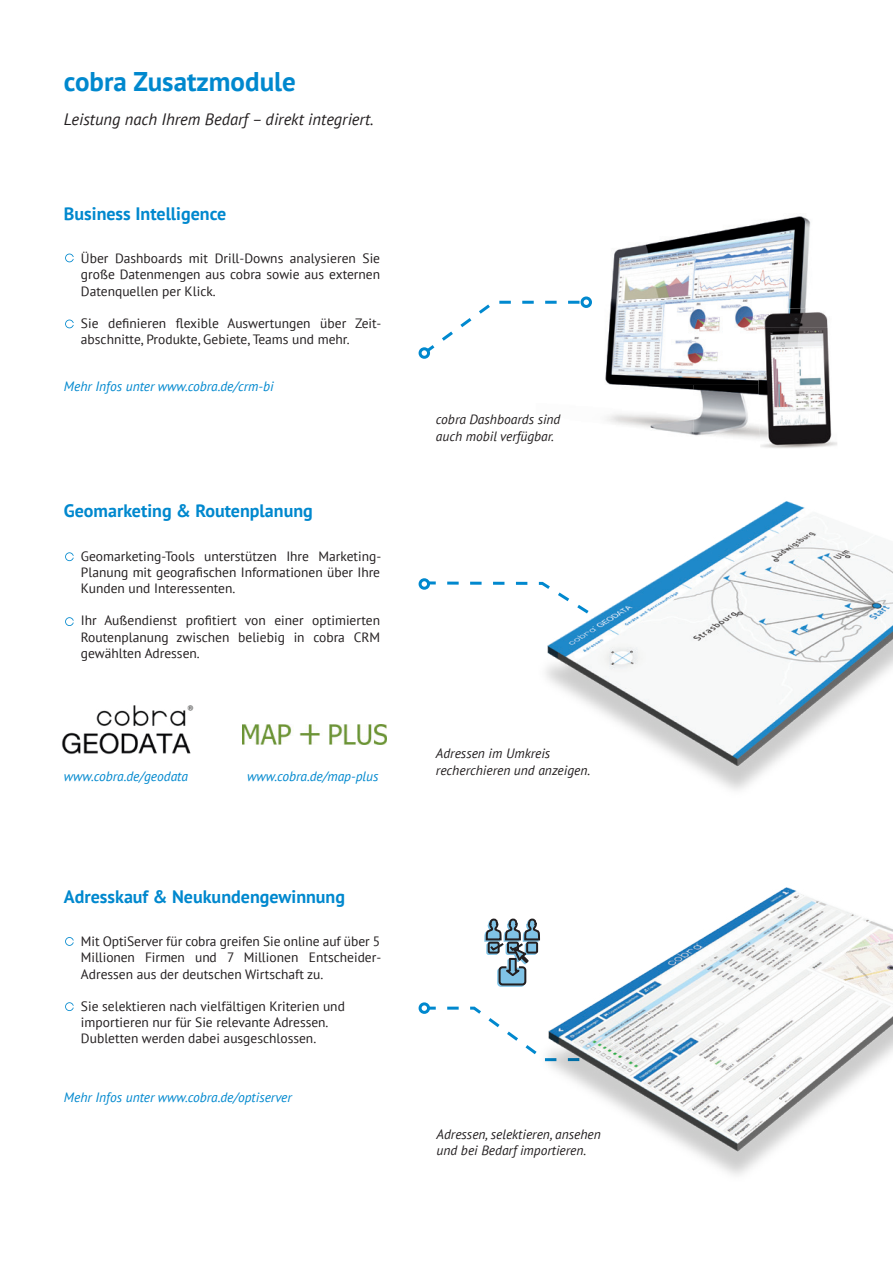
<style>
.page{position:relative;width:893px;height:1263px;background:#fff}
.page>*{position:absolute;margin:0;border:0;box-sizing:border-box;transform-origin:0 0}
.t1{font:700 27px "PT Sans";color:#0088ce}
.t2{font:700 18px "PT Sans";color:#0088ce}
.t3{font:italic 16.5px "PT Sans";color:#231f20}
.t4{font:13.5px/16.2px "PT Sans";color:#231f20;text-align:justify}
.t5{font:italic 13.5px/16.2px "PT Sans";color:#231f20}
.t6{font:italic 13.5px "PT Sans";color:#0088ce}
</style>
<div class="page">
<img style="left:588px;top:216px;width:223px;height:83px">
<img style="left:591px;top:299px;width:166px;height:140px">
<img style="left:787px;top:299px;width:19px;height:8px">
<img style="left:757px;top:328px;width:80px;height:120px">
<img style="left:757px;top:307px;width:71px;height:21px">
<div style="left:498px;top:969px;width:26px;height:17px;background:#80c3e6;border-radius:3px"></div>
<div style="left:497px;top:968px;width:28px;height:19px;border:2px solid #0088ce;border-radius:3px"></div>
<div style="left:499px;top:966px;width:27px;height:19px;border:2px solid #231f20;border-radius:3px"></div>
<svg style="left:484px;top:918px;width:28px;height:61px"></svg>
<svg style="left:420px;top:300px;width:171px;height:57px"></svg>
<div style="left:420px;top:349px;width:9px;height:8px;background:#fff;border-radius:50%"></div>
<div style="left:419px;top:347px;width:11px;height:12px;border:3px solid #0088ce;border-radius:50%"></div>
<div style="left:582px;top:298px;width:8px;height:8px;background:#fff;border-radius:50%"></div>
<div style="left:580px;top:296px;width:12px;height:12px;border:3px solid #0088ce;border-radius:50%"></div>
<svg style="left:428px;top:580px;width:77px;height:9px"></svg>
<div style="left:419px;top:578px;width:11px;height:12px;border:3px solid #0088ce;border-radius:50%"></div>
<svg style="left:421px;top:1005px;width:91px;height:33px"></svg>
<div style="left:420px;top:1004px;width:9px;height:8px;background:#fff;border-radius:50%"></div>
<div style="left:419px;top:1002px;width:11px;height:12px;border:3px solid #0088ce;border-radius:50%"></div>
<svg style="left:65px;top:254px;width:9px;height:8px"></svg>
<svg style="left:65px;top:320px;width:9px;height:8px"></svg>
<svg style="left:65px;top:552px;width:9px;height:9px"></svg>
<svg style="left:65px;top:617px;width:9px;height:9px"></svg>
<svg style="left:65px;top:937px;width:9px;height:9px"></svg>
<svg style="left:65px;top:1002px;width:9px;height:9px"></svg>
<img style="left:512px;top:887px;width:381px;height:288px">
<img style="left:515px;top:501px;width:378px;height:289px">
<img style="left:242px;top:724px;width:144px;height:20px">
<img style="left:62px;top:705px;width:132px;height:50px">
<h1 class="t1" style="left:64px;top:63px;width:233px">cobra Zusatzmodule</h1>
<p class="t3" style="left:64px;top:109px;width:311px">Leistung nach Ihrem Bedarf – direkt integriert.</p>
<h2 class="t2" style="left:64px;top:201px;width:164px">Business Intelligence</h2>
<p class="t4" style="left:81px;top:250px;width:301px">Über Dashboards mit Drill-Downs analysieren Sie große Datenmengen aus cobra sowie aus externen Datenquellen per Klick.</p>
<p class="t4" style="left:81px;top:315px;width:302px">Sie definieren flexible Auswertungen über Zeit&shy;abschnitte, Produkte, Gebiete, Teams und mehr.</p>
<p class="t6" style="left:64px;top:378px;width:211px">Mehr Infos unter www.cobra.de/crm-bi</p>
<h2 class="t2" style="left:64px;top:499px;width:250px">Geomarketing &amp; Routenplanung</h2>
<p class="t4" style="left:81px;top:547px;width:302px">Geomarketing-Tools unterstützen Ihre Marketing-Planung mit geografischen Informationen über Ihre Kunden und Interessenten.</p>
<p class="t4" style="left:81px;top:612px;width:301px">Ihr Außendienst profitiert von einer optimierten Routenplanung zwischen beliebig in cobra CRM gewählten Adressen.</p>
<p class="t6" style="left:64px;top:767px;width:126px">www.cobra.de/geodata</p>
<p class="t6" style="left:247px;top:767px;width:133px">www.cobra.de/map-plus</p>
<h2 class="t2" style="left:64px;top:884px;width:283px">Adresskauf &amp; Neukundengewinnung</h2>
<p class="t4" style="left:81px;top:933px;width:302px">Mit OptiServer für cobra greifen Sie online auf über 5<br>Millionen Firmen und 7 Millionen Entscheider-Adressen aus der deutschen Wirtschaft zu.</p>
<p class="t4" style="left:81px;top:998px;width:266px;text-align:left">Sie selektieren nach vielfältigen Kriterien und importieren nur für Sie relevante Adressen.<br>Dubletten werden dabei ausgeschlossen.</p>
<p class="t6" style="left:64px;top:1089px;width:229px">Mehr Infos unter www.cobra.de/optiserver</p>
<p class="t5" style="left:436px;top:411px;width:126px">cobra Dashboards sind auch mobil verfügbar.</p>
<p class="t5" style="left:436px;top:745px;width:156px">Adressen im Umkreis recherchieren und anzeigen.</p>
<p class="t5" style="left:437px;top:1126px;width:166px">Adressen, selektieren, ansehen und bei Bedarf importieren.</p>
</div>
